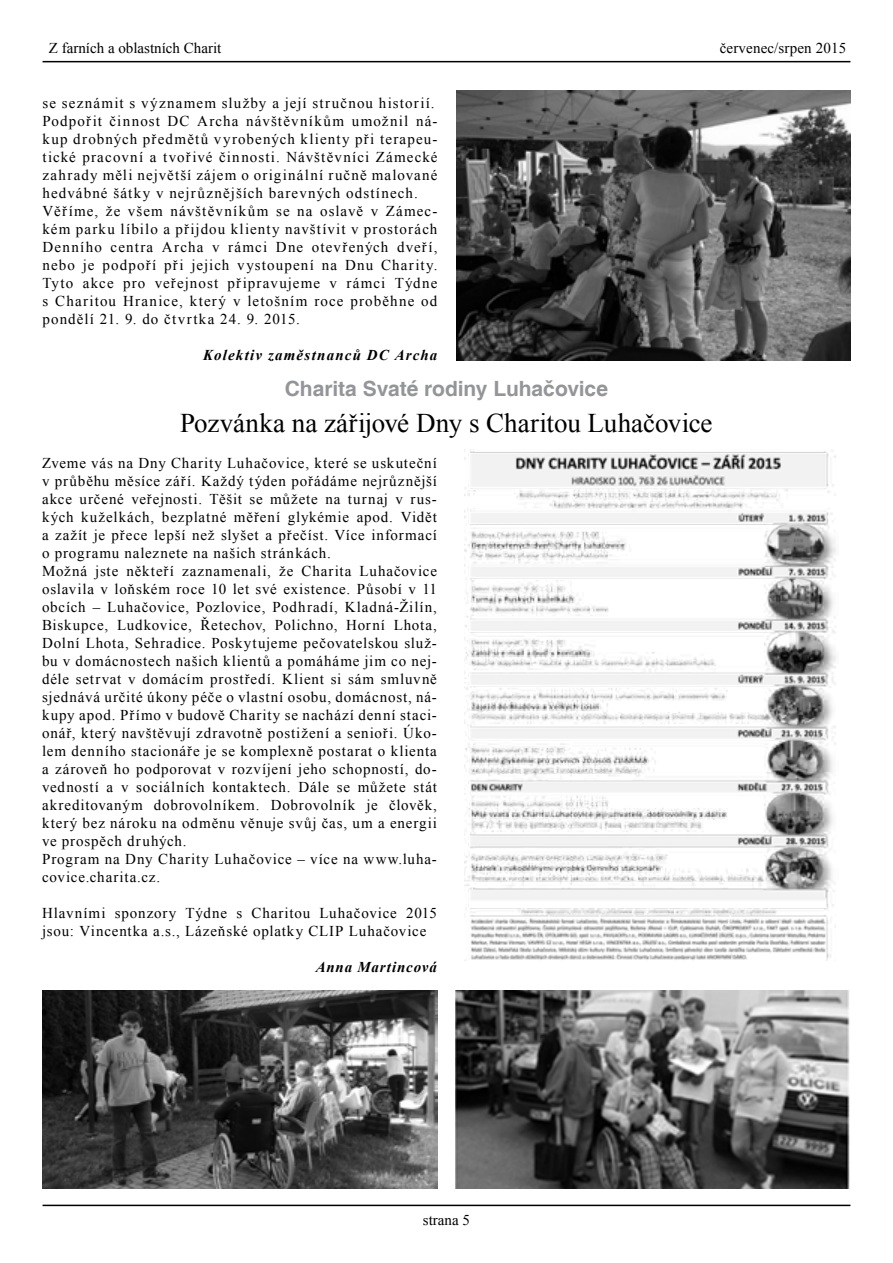
<style>
.page{position:relative;width:893px;height:1263px;background:#fff}
.page>*{position:absolute;margin:0;border:0;box-sizing:border-box;transform-origin:0 0}
.t1{font:27px "Times New Roman";color:#000}
.t2{font:700 21px "Helvetica";letter-spacing:-.005em;color:#939598}
.t3{font:15px/18px "Times New Roman";letter-spacing:.06em;color:#000}
.t4{font:italic 700 15px "Times New Roman";letter-spacing:.075em;color:#000}
.t5{font:15px "Times New Roman";color:#000}
.t6{font:15px "Times New Roman";letter-spacing:.01em;color:#000}
.t7{font:italic 700 15px "Times New Roman";letter-spacing:.055em;color:#000}
</style>
<div class="page">
<hr style="left:43px;top:1205px;width:807px;height:1px;background:#000">
<hr style="left:43px;top:61px;width:807px;height:1px;background:#000">
<img style="left:456px;top:90px;width:394px;height:270px">
<img style="left:465px;top:449px;width:371px;height:511px">
<img style="left:43px;top:990px;width:394px;height:198px">
<img style="left:455px;top:990px;width:395px;height:198px">
<p class="t5" style="left:49px;top:37px;width:174px">Z farních a oblastních Charit</p>
<p class="t6" style="left:720px;top:37px;width:128px">červenec/srpen 2015</p>
<p class="t3" style="left:43px;top:94px;width:396px">se seznámit s významem služby a její stručnou historií.<br>Podpořit činnost DC Archa návštěvníkům umožnil ná&shy;kup drobných předmětů vyrobených klienty při terapeu&shy;tické pracovní a tvořivé činnosti. Návštěvníci Zámecké zahrady měli největší zájem o originální ručně malované hedvábné šátky v nejrůznějších barevných odstínech.<br>Věříme, že všem návštěvníkům se na oslavě v Zámec&shy;kém parku líbilo a přijdou klienty navštívit v prostorách Denního centra Archa v rámci Dne otevřených dveří, nebo je podpoří při jejich vystoupení na Dnu Charity.<br>Tyto akce pro veřejnost připravujeme v rámci Týdne s Charitou Hranice, který v letošním roce proběhne od pondělí 21. 9. do čtvrtka 24. 9. 2015.</p>
<p class="t4" style="left:203px;top:345px;width:236px">Kolektiv zaměstnanců DC Archa</p>
<h2 class="t2" style="left:285px;top:376px;width:325px">Charita Svaté rodiny Luhačovice</h2>
<h1 class="t1" style="left:180px;top:404px;width:534px">Pozvánka na zářijové Dny s Charitou Luhačovice</h1>
<p class="t3" style="left:42px;top:454px;width:396px">Zveme vás na Dny Charity Luhačovice, které se uskuteční v průběhu měsíce září. Každý týden pořádáme nejrůznější akce určené veřejnosti. Těšit se můžete na turnaj v rus&shy;kých kuželkách, bezplatné měření glykémie apod. Vidět a zažít je přece lepší než slyšet a přečíst. Více informací o programu naleznete na našich stránkách.<br>Možná jste někteří zaznamenali, že Charita Luhačovice oslavila v loňském roce 10 let své existence. Působí v 11 obcích – Luhačovice, Pozlovice, Podhradí, Kladná-Žilín, Biskupce, Ludkovice, Řetechov, Polichno, Horní Lhota, Dolní Lhota, Sehradice. Poskytujeme pečovatelskou služ&shy;bu v domácnostech našich klientů a pomáháme jim co nej&shy;déle setrvat v domácím prostředí. Klient si sám smluvně sjednává určité úkony péče o vlastní osobu, domácnost, ná&shy;kupy apod. Přímo v budově Charity se nachází denní staci&shy;onář, který navštěvují zdravotně postižení a senioři. Úko&shy;lem denního stacionáře je se komplexně postarat o klienta a zároveň ho podporovat v rozvíjení jeho schopností, do&shy;vedností a v sociálních kontaktech. Dále se můžete stát akreditovaným dobrovolníkem. Dobrovolník je člověk, který bez nároku na odměnu věnuje svůj čas, um a energii ve prospěch druhých.<br>Program na Dny Charity Luhačovice – více na www.luha&shy;covice.charita.cz.</p>
<p class="t3" style="left:42px;top:904px;width:396px">Hlavními sponzory Týdne s Charitou Luhačovice 2015 jsou: Vincentka a.s., Lázeňské oplatky CLIP Luhačovice</p>
<p class="t7" style="left:316px;top:957px;width:123px">Anna Martincová</p>
<p class="t3" style="left:423px;top:1210px;width:49px">strana 5</p>
</div>
